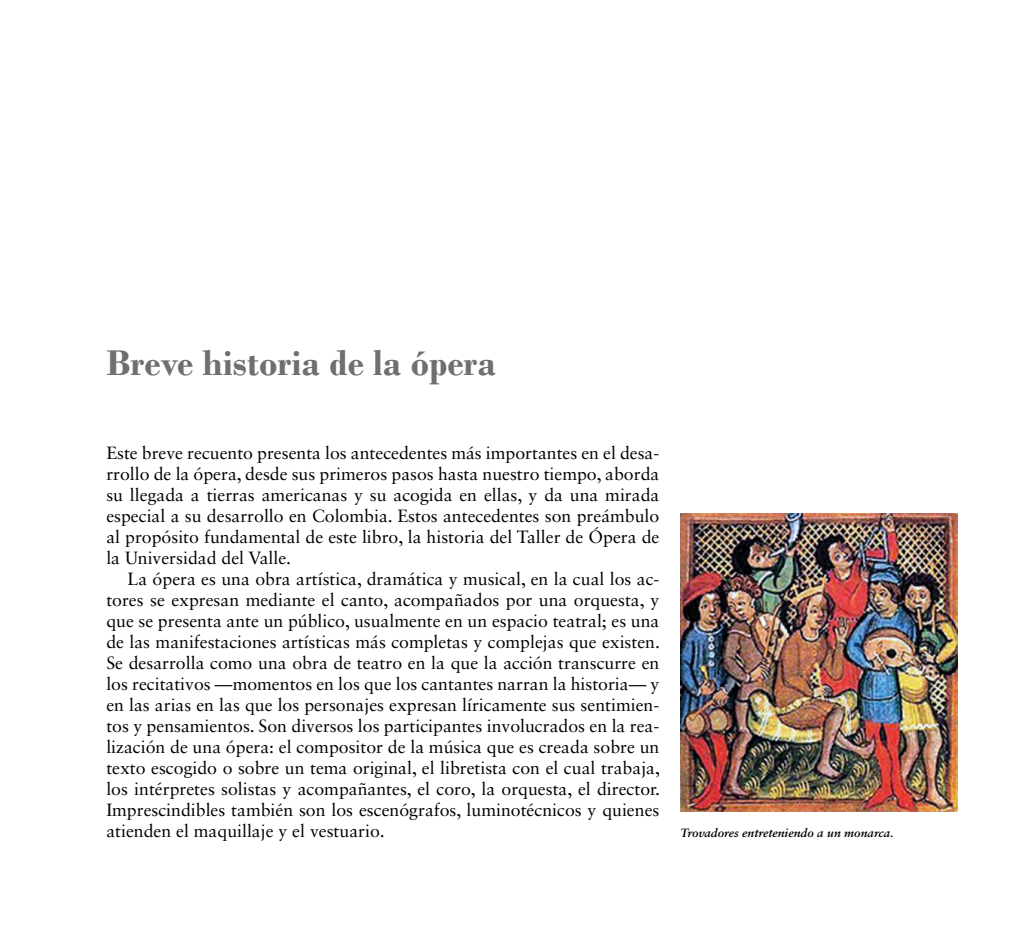
<style>
.page{position:relative;width:1021px;height:939px;background:#fff}
.page>*{position:absolute;margin:0;border:0;box-sizing:border-box;transform-origin:0 0}
.Ttitulo_1{font:700 37.5px "Bodoni";color:#706f6f}
.parrafo_1{font:17.7px/21px "Sabon LT Std";color:#000;text-align:justify}
.Imagen{font:italic 700 12px "Sabon LT Std";color:#000}
</style>
<div class="page">
<img style="left:680px;top:514px;width:277px;height:297px">
<p class="Ttitulo_1" style="left:106px;top:340px;width:391px">Breve historia de la ópera</p>
<p class="parrafo_1" style="left:106px;top:442px;width:554px">Este breve recuento presenta los antecedentes más importantes en el desa&shy;rrollo de la ópera, desde sus primeros pasos hasta nuestro tiempo, aborda su llegada a tierras americanas y su acogida en ellas, y da una mirada especial a su desarrollo en Colombia. Estos antecedentes son preámbulo al propósito fundamental de este libro, la historia del Taller de Ópera de la Universidad del Valle.</p>
<p class="parrafo_1" style="left:106px;top:568px;width:555px;text-indent:21px">La ópera es una obra artística, dramática y musical, en la cual los ac&shy;tores se expresan mediante el canto, acompañados por una orquesta, y que se presenta ante un público, usualmente en un espacio teatral; es una de las manifestaciones artísticas más completas y complejas que existen.<br>Se desarrolla como una obra de teatro en la que la acción transcurre en los recitativos —momentos en los que los cantantes narran la historia— y en las arias en las que los personajes expresan líricamente sus sentimien&shy;tos y pensamientos. Son diversos los participantes involucrados en la rea&shy;lización de una ópera: el compositor de la música que es creada sobre un texto escogido o sobre un tema original, el libretista con el cual trabaja, los intérpretes solistas y acompañantes, el coro, la orquesta, el director.<br>Imprescindibles también son los escenógrafos, luminotécnicos y quienes atienden el maquillaje y el vestuario.</p>
<p class="Imagen" style="left:680px;top:826px;width:215px">Trovadores entreteniendo a un monarca.</p>
</div>
